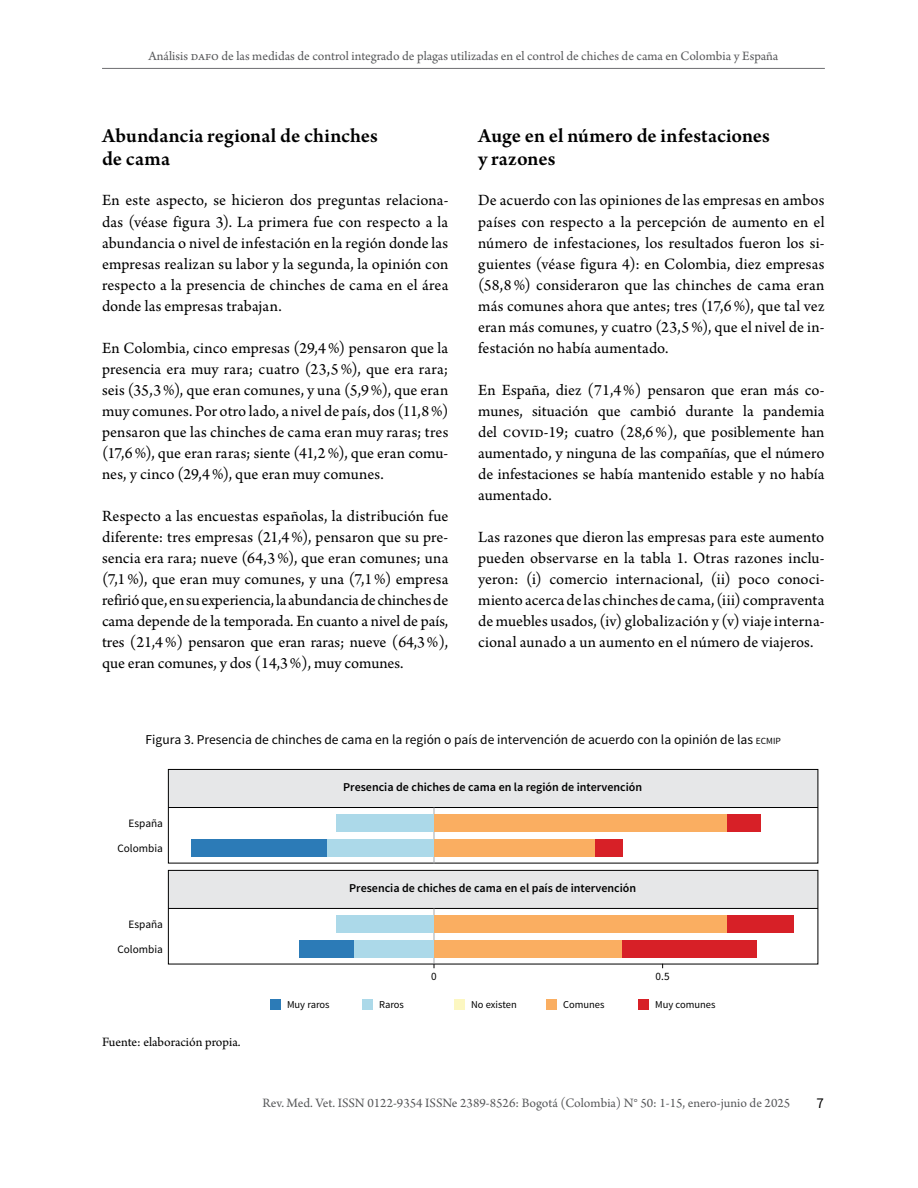
<style>
.page{position:relative;width:918px;height:1188px;background:#fff}
.page>*{position:absolute;margin:0;border:0;box-sizing:border-box;transform-origin:0 0}
.t1{font:600 21px/22.5px "Arno Pro";letter-spacing:.02em;color:#000}
.t2{font:16.5px/21px "Arno Pro";color:#000;text-align:justify}
.t3{font:15px "Source Sans Pro";color:#000}
.t4{font:13.5px "Arno Pro";color:#58595b}
.t5{font:13.5px "Source Sans Pro";color:#000}
.t6{font:13.5px "Arno Pro";color:#000}
.t7{font:600 12px "Source Sans Pro";color:#000}
.t8{font:11.25px "Source Sans Pro";color:#000}
.t9{font:10.5px "Source Sans Pro";color:#000}
.s1{font-size:9.45px}
</style>
<div class="page">
<hr style="left:102px;top:68px;width:723px;height:1px;background:#6d6e71">
<div style="left:169px;top:769px;width:649px;height:39px;background:#e6e7e8"></div>
<div style="left:169px;top:870px;width:649px;height:38px;background:#e6e7e8"></div>
<div style="left:168px;top:769px;width:650px;height:94px;border:1px solid #000"></div>
<div style="left:168px;top:870px;width:650px;height:94px;border:1px solid #000"></div>
<hr style="left:168px;top:807px;width:650px;height:1px;background:#000">
<hr style="left:168px;top:908px;width:650px;height:1px;background:#000">
<hr style="left:434px;top:808px;width:1px;height:55px;background:#a7a9ac">
<hr style="left:434px;top:908px;width:1px;height:56px;background:#a7a9ac">
<div style="left:336px;top:814px;width:98px;height:17px;background:#acd9e9"></div>
<div style="left:336px;top:915px;width:98px;height:17px;background:#acd9e9"></div>
<div style="left:327px;top:839px;width:107px;height:18px;background:#acd9e9"></div>
<div style="left:354px;top:940px;width:80px;height:17px;background:#acd9e9"></div>
<div style="left:191px;top:839px;width:136px;height:18px;background:#2c7bb7"></div>
<div style="left:299px;top:940px;width:55px;height:17px;background:#2c7bb7"></div>
<div style="left:434px;top:814px;width:294px;height:17px;background:#faae61"></div>
<div style="left:434px;top:915px;width:294px;height:17px;background:#faae61"></div>
<div style="left:434px;top:839px;width:161px;height:18px;background:#faae61"></div>
<div style="left:434px;top:940px;width:188px;height:17px;background:#faae61"></div>
<div style="left:728px;top:814px;width:33px;height:17px;background:#d72027"></div>
<div style="left:728px;top:915px;width:66px;height:17px;background:#d72027"></div>
<div style="left:595px;top:839px;width:27px;height:18px;background:#d72027"></div>
<div style="left:622px;top:940px;width:135px;height:17px;background:#d72027"></div>
<div style="left:270px;top:1000px;width:11px;height:10px;background:#2c7bb7"></div>
<div style="left:363px;top:1000px;width:10px;height:10px;background:#acd9e9"></div>
<div style="left:455px;top:1000px;width:10px;height:10px;background:#fcf7c1"></div>
<div style="left:547px;top:1000px;width:10px;height:10px;background:#faae61"></div>
<div style="left:639px;top:1000px;width:10px;height:10px;background:#d72027"></div>
<p class="t4" style="left:149px;top:48px;width:631px">Análisis dafo de las medidas de control integrado de plagas utilizadas en el control de chiches de cama en Colombia y España</p>
<p class="t1" style="left:102px;top:126px;width:278px">Abundancia regional de chinches de cama</p>
<p class="t2" style="left:102px;top:191px;width:348px">En este aspecto, se hicieron dos preguntas relaciona&shy;das (véase figura 3). La primera fue con respecto a la abundancia o nivel de infestación en la región donde las empresas realizan su labor y la segunda, la opinión con respecto a la presencia de chinches de cama en el área donde las empresas trabajan.</p>
<p class="t2" style="left:102px;top:338px;width:348px">En Colombia, cinco empresas (29,4%) pensaron que la presencia era muy rara; cuatro (23,5%), que era rara; seis (35,3%), que eran comunes, y una (5,9%), que eran muy comunes. Por otro lado, a nivel de país, dos (11,8%) pensaron que las chinches de cama eran muy raras; tres (17,6%), que eran raras; siente (41,2%), que eran comu&shy;nes, y cinco (29,4%), que eran muy comunes.</p>
<p class="t2" style="left:102px;top:506px;width:348px">Respecto a las encuestas españolas, la distribución fue diferente: tres empresas (21,4%), pensaron que su pre&shy;sencia era rara; nueve (64,3%), que eran comunes; una (7,1%), que eran muy comunes, y una (7,1%) empresa refirió que, en su experiencia, la abundancia de chinches de cama depende de la temporada. En cuanto a nivel de país, tres (21,4%) pensaron que eran raras; nueve (64,3%), que eran comunes, y dos (14,3%), muy comunes.</p>
<p class="t1" style="left:478px;top:126px;width:293px">Auge en el número de infestaciones y razones</p>
<p class="t2" style="left:478px;top:191px;width:348px">De acuerdo con las opiniones de las empresas en ambos países con respecto a la percepción de aumento en el número de infestaciones, los resultados fueron los si&shy;guientes (véase figura 4): en Colombia, diez empresas (58,8%) consideraron que las chinches de cama eran más comunes ahora que antes; tres (17,6%), que tal vez eran más comunes, y cuatro (23,5%), que el nivel de in&shy;festación no había aumentado.</p>
<p class="t2" style="left:478px;top:380px;width:348px">En España, diez (71,4%) pensaron que eran más co&shy;munes, situación que cambió durante la pandemia del covid-19; cuatro (28,6%), que posiblemente han aumentado, y ninguna de las compañías, que el número de infestaciones se había mantenido estable y no había aumentado.</p>
<p class="t2" style="left:478px;top:527px;width:348px">Las razones que dieron las empresas para este aumento pueden observarse en la tabla 1. Otras razones inclu&shy;yeron: (i) comercio internacional, (ii) poco conoci&shy;miento acerca de las chinches de cama, (iii) compraventa de muebles usados, (iv) globalización y (v) viaje interna&shy;cional aunado a un aumento en el número de viajeros.</p>
<p class="t5" style="left:146px;top:731px;width:637px">Figura 3. Presencia de chinches de cama en la región o país de intervención de acuerdo con la opinión de las <span class="s1">ECMIP</span></p>
<p class="t8" style="left:129px;top:816px;width:36px">España</p>
<p class="t8" style="left:117px;top:841px;width:47px">Colombia</p>
<p class="t8" style="left:129px;top:917px;width:36px">España</p>
<p class="t8" style="left:117px;top:942px;width:47px">Colombia</p>
<p class="t6" style="left:102px;top:1034px;width:140px">Fuente: elaboración propia.</p>
<p class="t7" style="left:343px;top:780px;width:300px">Presencia de chiches de cama en la región de intervención</p>
<p class="t7" style="left:349px;top:881px;width:288px">Presencia de chiches de cama en el país de intervención</p>
<p class="t8" style="left:431px;top:970px;width:7px">0</p>
<p class="t8" style="left:656px;top:970px;width:15px">0.5</p>
<p class="t9" style="left:287px;top:998px;width:44px">Muy raros</p>
<p class="t9" style="left:379px;top:998px;width:26px">Raros</p>
<p class="t9" style="left:471px;top:998px;width:47px">No existen</p>
<p class="t9" style="left:563px;top:998px;width:43px">Comunes</p>
<p class="t9" style="left:655px;top:998px;width:62px">Muy comunes</p>
<p class="t4" style="left:262px;top:1095px;width:529px">Rev. Med. Vet. ISSN 0122-9354 ISSNe 2389-8526: Bogotá (Colombia) N° 50: 1-15, enero-junio de 2025</p>
<p class="t3" style="left:817px;top:1093px;width:9px">7</p>
</div>
